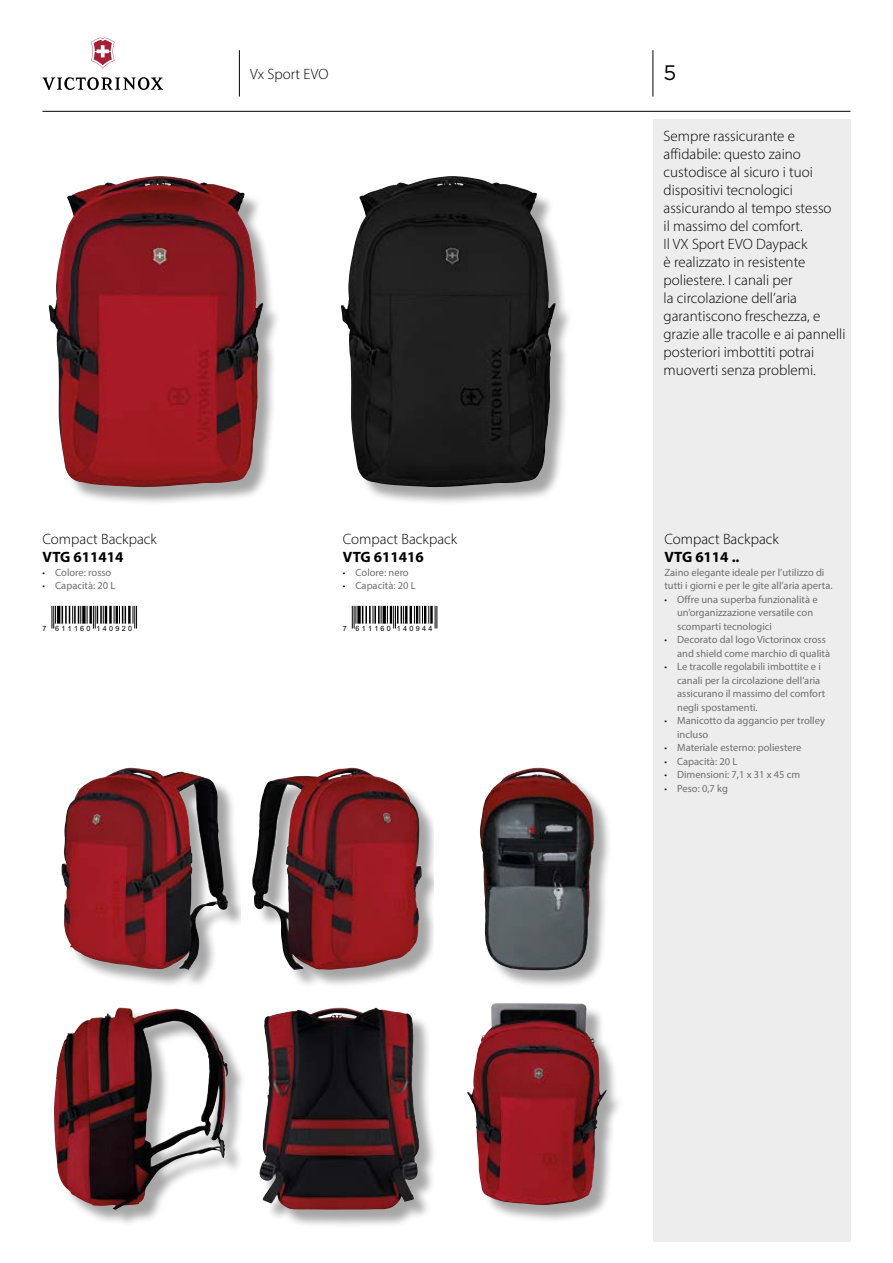
<style>
.page{position:relative;width:893px;height:1263px;background:#fff}
.page>*{position:absolute;margin:0;border:0;box-sizing:border-box;transform-origin:0 0}
.t1{font:21px "Gotham";color:#000}
.t2{font:300 15px/18px "Myriad Pro";color:#000}
.t3{font:700 15px "Myriad Pro";color:#000}
.t4{font:10.5px/13.5px "Myriad Pro";color:#706f6f}
.t5{font:7.2px "Arial";letter-spacing:.32em;color:#000}
.s1{font-weight:300;font-stretch:condensed;color:#000}
</style>
<div class="page">
<div style="left:653px;top:119px;width:197px;height:1123px;background:#ededed"></div>
<svg style="left:43px;top:77px;width:120px;height:13px"></svg>
<svg style="left:91px;top:38px;width:23px;height:30px"></svg>
<hr style="left:43px;top:111px;width:807px;height:1px;background:#000">
<hr style="left:653px;top:50px;width:1px;height:47px;background:#000">
<div style="left:52px;top:178px;width:230px;height:328px;background:#000;opacity:.35"></div>
<img style="left:49px;top:176px;width:103px;height:244px">
<div style="left:344px;top:178px;width:230px;height:328px;background:#000;opacity:.35"></div>
<img style="left:341px;top:176px;width:103px;height:244px">
<div style="left:64px;top:770px;width:177px;height:217px;background:#000;opacity:.35"></div>
<img style="left:62px;top:769px;width:62px;height:161px">
<div style="left:262px;top:1010px;width:176px;height:218px;background:#000;opacity:.35"></div>
<img style="left:260px;top:1007px;width:115px;height:174px">
<div style="left:255px;top:770px;width:178px;height:218px;background:#000;opacity:.35"></div>
<img style="left:252px;top:768px;width:97px;height:156px">
<div style="left:56px;top:1010px;width:190px;height:217px;background:#000;opacity:.35"></div>
<img style="left:54px;top:1008px;width:96px;height:202px">
<div style="left:482px;top:770px;width:131px;height:219px;background:#000;opacity:.35"></div>
<img style="left:480px;top:768px;width:57px;height:178px">
<div style="left:470px;top:1005px;width:155px;height:218px;background:#000;opacity:.35"></div>
<img style="left:467px;top:1003px;width:131px;height:202px">
<svg style="left:52px;top:606px;width:4px;height:22px"></svg>
<hr style="left:57px;top:606px;width:3px;height:18px;background:#000">
<svg style="left:62px;top:606px;width:19px;height:18px"></svg>
<svg style="left:82px;top:606px;width:4px;height:18px"></svg>
<svg style="left:87px;top:606px;width:20px;height:22px"></svg>
<hr style="left:109px;top:606px;width:3px;height:18px;background:#000">
<svg style="left:114px;top:606px;width:12px;height:18px"></svg>
<hr style="left:128px;top:606px;width:3px;height:18px;background:#000">
<svg style="left:133px;top:606px;width:4px;height:22px"></svg>
<svg style="left:352px;top:606px;width:77px;height:22px"></svg>
<hr style="left:430px;top:606px;width:3px;height:18px;background:#000">
<svg style="left:435px;top:606px;width:3px;height:22px"></svg>
<hr style="left:239px;top:50px;width:1px;height:47px;background:#000">
<h2 class="t2" style="left:250px;top:65px;width:80px">Vx Sport EVO</h2>
<h1 class="t1" style="left:663px;top:61px;width:14px">5</h1>
<p class="t2" style="left:664px;top:127px;width:183px">Sempre rassicurante e affidabile: questo zaino custodisce al sicuro i tuoi dispositivi tecnologici assicurando al tempo stesso<br>il massimo del comfort.<br>Il VX Sport EVO Daypack<br>è realizzato in resistente poliestere. I canali per<br>la circolazione dell’aria garantiscono freschezza, e grazie alle tracolle e ai pannelli posteriori imbottiti potrai muoverti senza problemi.</p>
<h2 class="t2" style="left:43px;top:530px;width:116px">Compact Backpack</h2>
<h2 class="t3" style="left:43px;top:547px;width:82px">VTG 611414</h2>
<p class="t4" style="left:43px;top:565px;width:70px"><span class="s1">•</span> Colore: rosso</p>
<p class="t4" style="left:43px;top:579px;width:74px"><span class="s1">•</span> Capacità: 20 L</p>
<h2 class="t2" style="left:343px;top:530px;width:116px">Compact Backpack</h2>
<h2 class="t3" style="left:343px;top:547px;width:82px">VTG 611416</h2>
<p class="t4" style="left:343px;top:565px;width:67px"><span class="s1">•</span> Colore: nero</p>
<p class="t4" style="left:343px;top:579px;width:74px"><span class="s1">•</span> Capacità: 20 L</p>
<p class="t5" style="left:43px;top:624px;width:91px">7 611160 140920</p>
<p class="t5" style="left:343px;top:624px;width:91px">7 611160 140944</p>
<h2 class="t2" style="left:664px;top:530px;width:116px">Compact Backpack</h2>
<h2 class="t3" style="left:664px;top:547px;width:77px">VTG 6114 ..</h2>
<p class="t4" style="left:664px;top:565px;width:170px">Zaino elegante ideale per l’utilizzo di tutti i giorni e per le gite all’aria aperta.</p>
<p class="t4" style="left:677px;top:592px;width:142px;text-indent:-13px"><span class="s1">•</span> Offre una superba funzionalità e un’organizzazione versatile con scomparti tecnologici</p>
<p class="t4" style="left:677px;top:633px;width:154px;text-indent:-13px"><span class="s1">•</span> Decorato dal logo Victorinox cross and shield come marchio di qualità</p>
<p class="t4" style="left:677px;top:660px;width:149px;text-indent:-13px"><span class="s1">•</span> Le tracolle regolabili imbottite e i canali per la circolazione dell’aria assicurano il massimo del comfort negli spostamenti.</p>
<p class="t4" style="left:677px;top:714px;width:149px;text-indent:-13px"><span class="s1">•</span> Manicotto da aggancio per trolley incluso</p>
<p class="t4" style="left:664px;top:741px;width:138px"><span class="s1">•</span> Materiale esterno: poliestere</p>
<p class="t4" style="left:664px;top:754px;width:74px"><span class="s1">•</span> Capacità: 20 L</p>
<p class="t4" style="left:664px;top:768px;width:137px"><span class="s1">•</span> Dimensioni: 7,1 x 31 x 45 cm</p>
<p class="t4" style="left:664px;top:781px;width:65px"><span class="s1">•</span> Peso: 0,7 kg</p>
</div>
